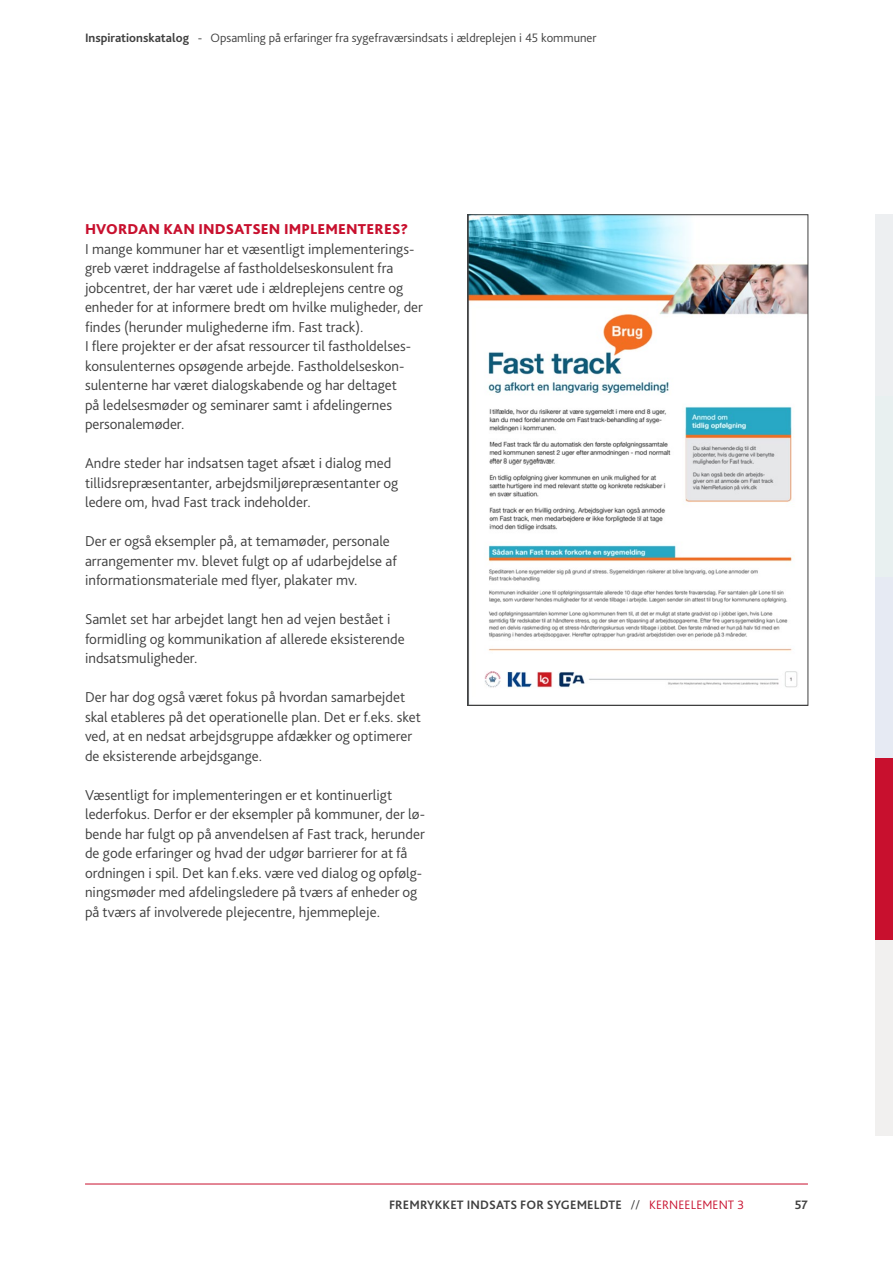
<style>
.page{position:relative;width:893px;height:1263px;background:#fff}
.page>*{position:absolute;margin:0;border:0;box-sizing:border-box;transform-origin:0 0}
.brødtekst_10_13__p{font:300 15px/19.5px "Bliss Pro";color:#404040}
.mellemrubrik__h3{font:800 15px "Bliss Pro";letter-spacing:.01em;color:#c8102e}
.t1{font:300 12.75px "Bliss Pro";color:#404040}
.t2{font:700 12.75px "Bliss Pro";letter-spacing:.01em;color:#404040}
.s1{font-weight:700}
.s2{font-weight:300}
.s3{font-weight:300;color:#c8102e}
</style>
<div class="page">
<img style="left:470px;top:216px;width:336px;height:472px">
<hr style="left:85px;top:1183px;width:723px;height:1px;background:#c8102e">
<div style="left:876px;top:214px;width:17px;height:182px;background:#edeff1"></div>
<div style="left:876px;top:396px;width:17px;height:181px;background:#e8f0f0"></div>
<div style="left:876px;top:577px;width:17px;height:181px;background:#e6eaf3"></div>
<div style="left:876px;top:758px;width:17px;height:182px;background:#c8102e"></div>
<div style="left:876px;top:940px;width:17px;height:195px;background:#f1f0ef"></div>
<p class="t1" style="left:85px;top:29px;width:513px"><span class="s1">Inspirationskatalog</span> - Opsamling på erfaringer fra sygefraværsindsats i ældreplejen i 45 kommuner</p>
<h3 class="mellemrubrik__h3" style="left:85px;top:220px;width:325px">HVORDAN KAN INDSATSEN IMPLEMENTERES?</h3>
<p class="brødtekst_10_13__p" style="left:85px;top:238px;width:339px">I mange kommuner har et væsentligt implementerings&shy;greb været inddragelse af fastholdelseskonsulent fra jobcentret, der har været ude i ældreplejens centre og enheder for at informere bredt om hvilke muligheder, der findes (herunder mulighederne ifm. Fast track).</p>
<p class="brødtekst_10_13__p" style="left:85px;top:336px;width:328px">I flere projekter er der afsat ressourcer til fastholdelses&shy;konsulenternes opsøgende arbejde. Fastholdelseskon&shy;sulenterne har været dialogskabende og har deltaget på ledelsesmøder og seminarer samt i afdelingernes personalemøder.</p>
<p class="brødtekst_10_13__p" style="left:85px;top:453px;width:315px">Andre steder har indsatsen taget afsæt i dialog med tillidsrepræsentanter, arbejdsmiljørepræsentanter og ledere om, hvad Fast track indeholder.</p>
<p class="brødtekst_10_13__p" style="left:85px;top:531px;width:313px">Der er også eksempler på, at temamøder, personale arrangementer mv. blevet fulgt op af udarbejdelse af informationsmateriale med flyer, plakater mv.</p>
<p class="brødtekst_10_13__p" style="left:85px;top:609px;width:321px">Samlet set har arbejdet langt hen ad vejen bestået i formidling og kommunikation af allerede eksisterende indsatsmuligheder.</p>
<p class="brødtekst_10_13__p" style="left:85px;top:687px;width:338px">Der har dog også været fokus på hvordan samarbejdet skal etableres på det operationelle plan. Det er f.eks. sket ved, at en nedsat arbejdsgruppe afdækker og optimerer de eksisterende arbejdsgange.</p>
<p class="brødtekst_10_13__p" style="left:85px;top:784px;width:341px">Væsentligt for implementeringen er et kontinuerligt lederfokus. Derfor er der eksempler på kommuner, der lø&shy;bende har fulgt op på anvendelsen af Fast track, herunder de gode erfaringer og hvad der udgør barrierer for at få ordningen i spil. Det kan f.eks. være ved dialog og opfølg&shy;ningsmøder med afdelingsledere på tværs af enheder og på tværs af involverede plejecentre, hjemmepleje.</p>
<p class="t2" style="left:389px;top:1197px;width:357px">FREMRYKKET INDSATS FOR SYGEMELDTE <span class="s2">//</span> <span class="s3">KERNEELEMENT 3</span></p>
<p class="t2" style="left:795px;top:1197px;width:15px">57</p>
</div>
